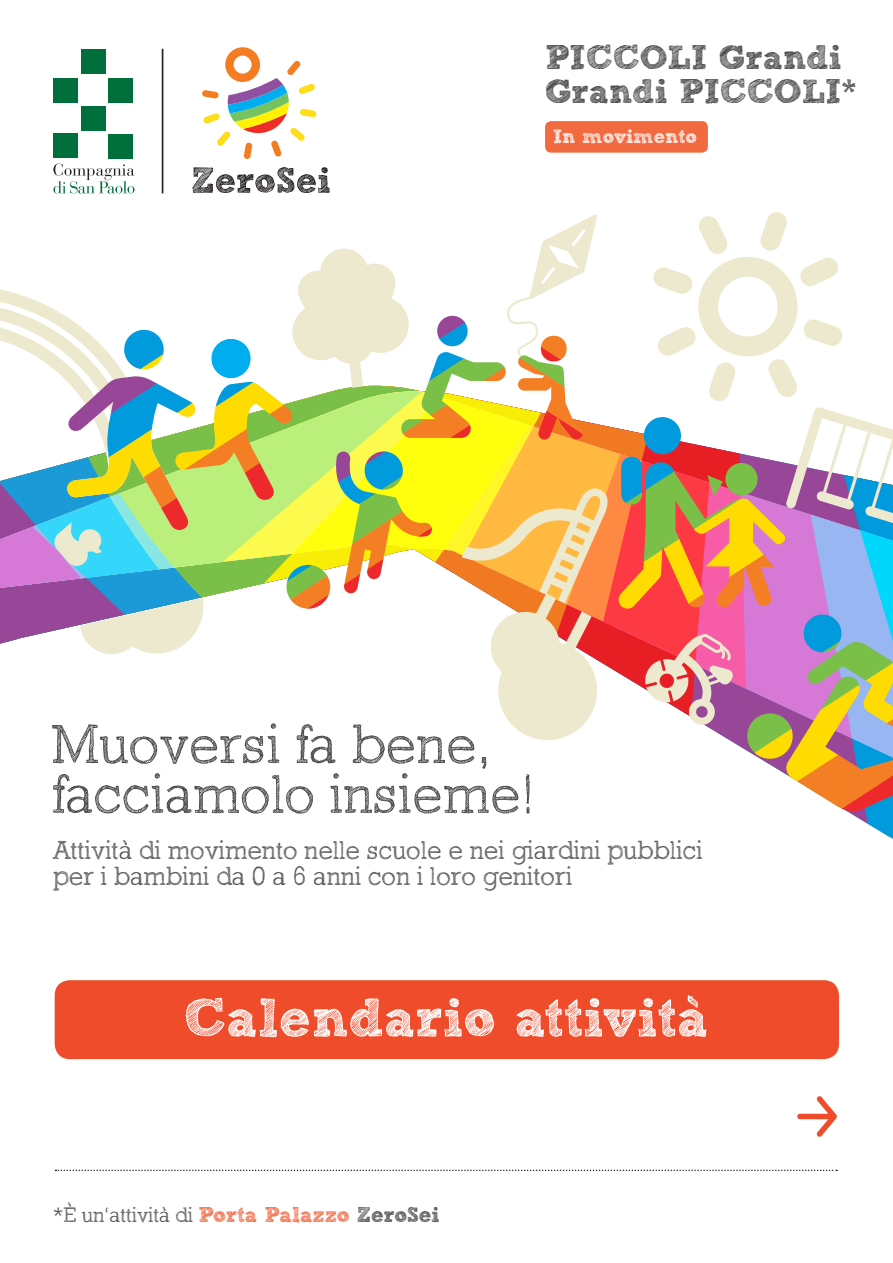
<style>
.page{position:relative;width:893px;height:1263px;background:#fff}
.page>*{position:absolute;margin:0;border:0;box-sizing:border-box;transform-origin:0 0}
.t1{font:300 55.8px/49.8px "Sketch Block";color:#4b4c4d}
.t2{font:700 54px "Sketch Block";color:#fff}
.t3{font:700 34.05px/34px "Sketch Block";color:#4b4c4d}
.t4{font:300 26.4px/26.4px "Sketch Block";color:#4b4c4d}
.t5{font:300 21.15px "Sketch Block";color:#4b4c4d}
.t6{font:700 19.05px "Sketch Block";color:#fff}
.s1{font-weight:700;color:#f26942}
.s2{font-weight:700}
</style>
<div class="page">
<svg style="left:53px;top:163px;width:82px;height:31px"></svg>
<div style="left:82px;top:106px;width:24px;height:25px;background:#006f3c"></div>
<div style="left:82px;top:49px;width:24px;height:25px;background:#006f3c"></div>
<div style="left:53px;top:78px;width:25px;height:25px;background:#006f3c"></div>
<div style="left:53px;top:133px;width:25px;height:25px;background:#006f3c"></div>
<div style="left:109px;top:78px;width:24px;height:25px;background:#006f3c"></div>
<div style="left:109px;top:134px;width:24px;height:24px;background:#006f3c"></div>
<hr style="left:162px;top:49px;width:1px;height:144px;background:#231f20">
<svg style="left:202px;top:47px;width:115px;height:112px"></svg>
<svg style="left:192px;top:167px;width:138px;height:26px"></svg>
<svg style="left:618px;top:212px;width:275px;height:625px"></svg>
<svg style="left:0;top:214px;width:609px;height:526px"></svg>
<svg style="left:55px;top:1170px;width:782px;height:1px"></svg>
<div style="left:545px;top:121px;width:163px;height:32px;background:#f26b40;border-radius:6px"></div>
<div style="left:55px;top:980px;width:784px;height:79px;background:#ef4c2b;border-radius:15px"></div>
<svg style="left:797px;top:1096px;width:40px;height:41px"></svg>
<p class="t3" style="left:545px;top:41px;width:313px">PICCOLI Grandi<br>Grandi PICCOLI*</p>
<p class="t6" style="left:553px;top:125px;width:145px">In movimento</p>
<h1 class="t1" style="left:51px;top:720px;width:485px">Muoversi fa bene, facciamolo insieme!</h1>
<p class="t4" style="left:53px;top:837px;width:651px">Attività di movimento nelle scuole e nei giardini pubblici per i bambini da 0 a 6 anni con i loro genitori</p>
<h2 class="t2" style="left:183px;top:985px;width:526px">Calendario attività</h2>
<p class="t5" style="left:53px;top:1202px;width:388px">*È un’attività di <span class="s1">Porta Palazzo</span> <span class="s2">ZeroSei</span></p>
</div>
